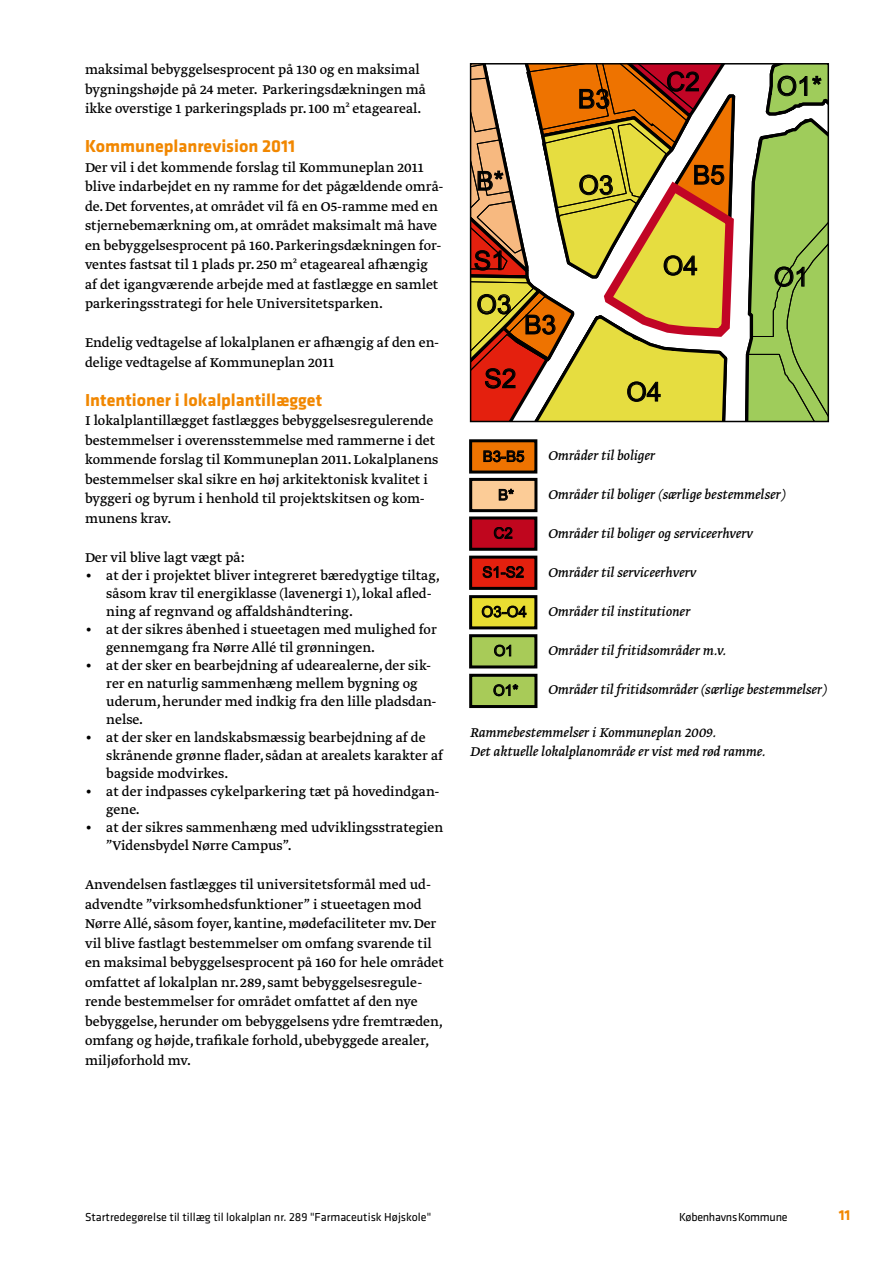
<style>
.page{position:relative;width:893px;height:1263px;background:#fff}
.page>*{position:absolute;margin:0;border:0;box-sizing:border-box;transform-origin:0 0}
.t1{font:26.25px "Arial";color:#000}
.t2{font:700 18px "Klavika";color:#f18700}
.t3{font:15px/19.5px "Greta Text";color:#000}
.t4{font:italic 15px/19.5px "Greta Text";color:#000}
.t5{font:15px "Arial";color:#000}
.t6{font:700 15px "Klavika";color:#f18700}
.t7{font:12px "Klavika";color:#000}
.t8{font:12px "Klavika";letter-spacing:-.02em;color:#000}
</style>
<div class="page">
<svg style="left:472px;top:65px;width:355px;height:355px"></svg>
<div style="left:470px;top:63px;width:359px;height:359px;border:1px solid #000"></div>
<svg style="left:469px;top:439px;width:69px;height:270px;background:#9d7343"></svg>
<p class="t3" style="left:85px;top:61px;width:342px">maksimal bebyggelsesprocent på 130 og en maksimal bygningshøjde på 24 meter. Parkeringsdækningen må ikke overstige 1 parkeringsplads pr. 100 m² etageareal.</p>
<p class="t2" style="left:85px;top:139px;width:212px">Kommuneplanrevision 2011</p>
<p class="t3" style="left:85px;top:159px;width:360px">Der vil i det kommende forslag til Kommuneplan 2011 blive indarbejdet en ny ramme for det pågældende områ&shy;de. Det forventes, at området vil få en O5-ramme med en stjernebemærkning om, at området maksimalt må have en bebyggelsesprocent på 160. Parkeringsdækningen for&shy;ventes fastsat til 1 plads pr. 250 m² etageareal afhængig af det igangværende arbejde med at fastlægge en samlet parkeringsstrategi for hele Universitetsparken.</p>
<p class="t3" style="left:85px;top:334px;width:355px">Endelig vedtagelse af lokalplanen er afhængig af den en&shy;delige vedtagelse af Kommuneplan 2011</p>
<p class="t2" style="left:85px;top:392px;width:239px">Intentioner i lokalplantillægget</p>
<p class="t3" style="left:85px;top:412px;width:355px">I lokalplantillægget fastlægges bebyggelsesregulerende bestemmelser i overensstemmelse med rammerne i det kommende forslag til Kommuneplan 2011. Lokalplanens bestemmelser skal sikre en høj arkitektonisk kvalitet i byggeri og byrum i henhold til projektskitsen og kom&shy;munens krav.</p>
<p class="t3" style="left:85px;top:549px;width:161px">Der vil blive lagt vægt på:</p>
<p class="t3" style="left:106px;top:567px;width:335px;line-height:18px;text-indent:-21px">• at der i projektet bliver integreret bæredygtige tiltag, såsom krav til energiklasse (lavenergi 1), lokal afled&shy;ning af regnvand og affaldshåndtering.</p>
<p class="t3" style="left:106px;top:621px;width:332px;line-height:18px;text-indent:-21px">• at der sikres åbenhed i stueetagen med mulighed for gennemgang fra Nørre Allé til grønningen.</p>
<p class="t3" style="left:106px;top:657px;width:332px;line-height:18px;text-indent:-21px">• at der sker en bearbejdning af udearealerne, der sik&shy;rer en naturlig sammenhæng mellem bygning og uderum, herunder med indkig fra den lille pladsdan&shy;nelse.</p>
<p class="t3" style="left:106px;top:729px;width:338px;line-height:18px;text-indent:-21px">• at der sker en landskabsmæssig bearbejdning af de skrånende grønne flader, sådan at arealets karakter af bagside modvirkes.</p>
<p class="t3" style="left:106px;top:783px;width:335px;line-height:18px;text-indent:-21px">• at der indpasses cykelparkering tæt på hovedindgan&shy;gene.</p>
<p class="t3" style="left:106px;top:819px;width:339px;line-height:18px;text-indent:-21px">• at der sikres sammenhæng med udviklingsstrategien ”Vidensbydel Nørre Campus”.</p>
<p class="t3" style="left:85px;top:876px;width:360px">Anvendelsen fastlægges til universitetsformål med ud&shy;advendte ”virksomhedsfunktioner” i stueetagen mod Nørre Allé, såsom foyer, kantine, mødefaciliteter mv. Der vil blive fastlagt bestemmelser om omfang svarende til en maksimal bebyggelsesprocent på 160 for hele området omfattet af lokalplan nr. 289, samt bebyggelsesregule&shy;rende bestemmelser for området omfattet af den nye bebyggelse, herunder om bebyggelsens ydre fremtræden, omfang og højde, trafikale forhold, ubebyggede arealer, miljøforhold mv.</p>
<h1 class="t1" style="left:476px;top:171px;width:29px">B*</h1>
<h1 class="t1" style="left:474px;top:251px;width:34px">S1</h1>
<h1 class="t1" style="left:476px;top:294px;width:37px">O3</h1>
<h1 class="t1" style="left:524px;top:315px;width:34px">B3</h1>
<h1 class="t1" style="left:484px;top:369px;width:34px">S2</h1>
<h1 class="t1" style="left:578px;top:89px;width:34px">B3</h1>
<h1 class="t1" style="left:578px;top:175px;width:37px">O3</h1>
<h1 class="t1" style="left:666px;top:72px;width:35px">C2</h1>
<h1 class="t1" style="left:693px;top:165px;width:34px">B5</h1>
<h1 class="t1" style="left:663px;top:256px;width:37px">O4</h1>
<h1 class="t1" style="left:626px;top:382px;width:37px">O4</h1>
<h1 class="t1" style="left:777px;top:76px;width:47px">O1*</h1>
<h1 class="t1" style="left:774px;top:267px;width:37px">O1</h1>
<p class="t5" style="left:483px;top:451px;width:43px">B3-B5</p>
<p class="t5" style="left:498px;top:489px;width:17px">B*</p>
<p class="t5" style="left:494px;top:527px;width:21px">C2</p>
<p class="t5" style="left:482px;top:566px;width:43px">S1-S2</p>
<p class="t5" style="left:481px;top:606px;width:47px">O3-O4</p>
<p class="t5" style="left:494px;top:645px;width:21px">O1</p>
<p class="t5" style="left:493px;top:685px;width:27px">O1*</p>
<p class="t4" style="left:548px;top:447px;width:108px">Områder til boliger</p>
<p class="t4" style="left:548px;top:486px;width:238px">Områder til boliger (særlige bestemmelser)</p>
<p class="t4" style="left:548px;top:525px;width:206px">Områder til boliger og serviceerhverv</p>
<p class="t4" style="left:548px;top:564px;width:149px">Områder til serviceerhverv</p>
<p class="t4" style="left:548px;top:603px;width:144px">Områder til institutioner</p>
<p class="t4" style="left:548px;top:642px;width:179px">Områder til fritidsområder m.v.</p>
<p class="t4" style="left:548px;top:681px;width:279px">Områder til fritidsområder (særlige bestemmelser)</p>
<p class="t4" style="left:470px;top:723px;width:297px">Rammebestemmelser i Kommuneplan 2009.<br>Det aktuelle lokalplanområde er vist med rød ramme.</p>
<p class="t7" style="left:85px;top:1212px;width:348px">Startredegørelse til tillæg til lokalplan nr. 289 "Farmaceutisk Højskole"</p>
<p class="t8" style="left:679px;top:1212px;width:110px">Københavns Kommune</p>
<p class="t6" style="left:839px;top:1209px;width:13px">11</p>
</div>
